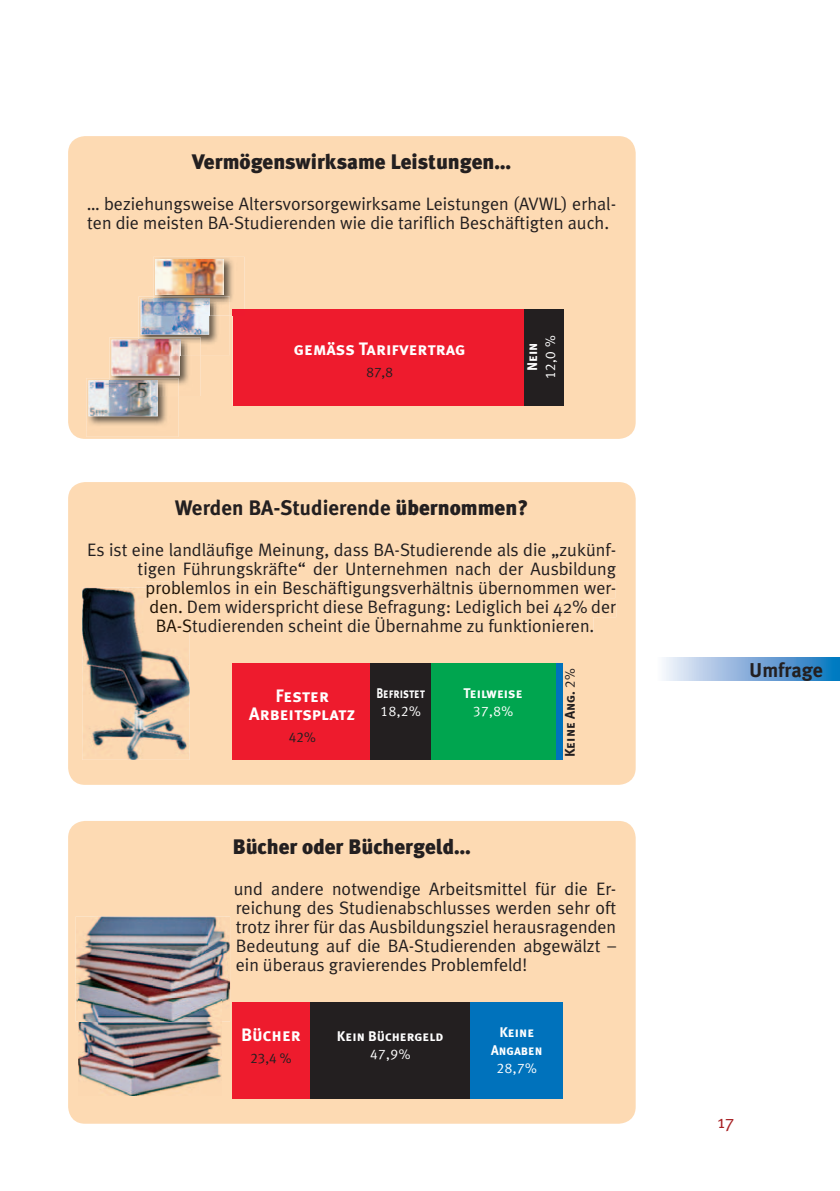
<style>
.page{position:relative;width:840px;height:1191px;background:#fff}
.page>*{position:absolute;margin:0;border:0;box-sizing:border-box;transform-origin:0 0}
.t1{font:900 21px "Meta Plus";color:#231f20}
.t2{font:700 21px "Meta Plus";color:#231f20}
.t3{font:700 20px "Meta Plus";color:#231f20}
.t4{font:18px/19px "Meta Plus Normal";color:#231f20}
.t5{font:18px/18px "Meta Plus Bold Caps";color:#fff;text-align:center}
.t6{font:18px "Meta Plus Normal";color:#a72023}
.t7{font:14px/18px "Meta Plus Bold Caps";color:#fff;text-align:center}
.t8{font:14px "Meta Plus Normal Caps";letter-spacing:.04em;color:#fff}
.t9{font:14px "Meta Plus Normal Caps";color:#231f20}
.t10{font:14px "Meta Plus Bold Caps";color:#231f20}
.t11{font:14px "Meta Plus Bold Caps";color:#fff;scale:.8 1}
.s1{font-weight:900}
.s2{color:#201305}
.s3{font-family:"Meta Plus Normal Caps"}
</style>
<div class="page">
<svg style="left:663px;top:658px;width:176px;height:22px;background:#81afdb"></svg>
<div style="left:68px;top:136px;width:567px;height:303px;background:#fddab3"></div>
<div style="left:232px;top:309px;width:292px;height:96px;background:#ee1b2d"></div>
<div style="left:524px;top:309px;width:40px;height:96px;background:#231f20"></div>
<div style="left:68px;top:482px;width:567px;height:303px;background:#fddab3"></div>
<div style="left:147px;top:581px;width:468px;height:17px;background:#fddab3"></div>
<div style="left:189px;top:600px;width:426px;height:17px;background:#fddab3"></div>
<div style="left:189px;top:617px;width:404px;height:16px;background:#fddab3"></div>
<div style="left:232px;top:663px;width:139px;height:96px;background:#ee1b2d"></div>
<div style="left:370px;top:663px;width:61px;height:96px;background:#231f20"></div>
<div style="left:518px;top:663px;width:44px;height:96px;background:linear-gradient(to bottom,#0072bc,#0072bc)"></div>
<div style="left:430px;top:663px;width:125px;height:96px;background:#00a54f"></div>
<div style="left:68px;top:821px;width:567px;height:302px;background:#fddab3"></div>
<div style="left:232px;top:1002px;width:80px;height:96px;background:#ee1b2d"></div>
<div style="left:467px;top:1002px;width:95px;height:96px;background:#0072bc"></div>
<div style="left:310px;top:1002px;width:159px;height:96px;background:#231f20"></div>
<img style="left:86px;top:378px;width:92px;height:59px">
<img style="left:88px;top:380px;width:70px;height:36px">
<img style="left:109px;top:337px;width:91px;height:59px">
<img style="left:109px;top:378px;width:69px;height:18px">
<img style="left:109px;top:380px;width:49px;height:16px">
<img style="left:111px;top:340px;width:69px;height:35px">
<img style="left:138px;top:296px;width:92px;height:59px">
<img style="left:138px;top:337px;width:62px;height:18px">
<img style="left:138px;top:340px;width:42px;height:15px">
<img style="left:141px;top:299px;width:68px;height:35px">
<img style="left:153px;top:257px;width:91px;height:58px">
<svg style="left:232px;top:309px;width:12px;height:6px"></svg>
<img style="left:153px;top:296px;width:77px;height:19px">
<img style="left:153px;top:299px;width:56px;height:16px">
<img style="left:155px;top:259px;width:69px;height:36px">
<img style="left:82px;top:587px;width:107px;height:172px">
<img style="left:147px;top:587px;width:42px;height:11px">
<img style="left:150px;top:600px;width:39px;height:17px">
<img style="left:157px;top:617px;width:32px;height:16px">
<img style="left:78px;top:1021px;width:143px;height:74px">
<img style="left:76px;top:916px;width:154px;height:105px">
<p class="t1" style="left:192px;top:153px;width:320px">Vermögenswirksame Leistungen…</p>
<p class="t4" style="left:87px;top:196px;width:530px">… beziehungsweise Altersvorsorgewirksame Leistungen (AVWL) erhal&shy;ten die meisten BA-Studierenden wie die tariflich Beschäftigten auch.</p>
<p class="t5" style="left:294px;top:340px;width:173px">gemäß Tarifvertrag</p>
<p class="t9" style="left:366px;top:364px;width:28px">87,8</p>
<p class="t7" style="left:523px;top:371px;width:30px;rotate:-90deg">Nein</p>
<p class="t8" style="left:542px;top:379px;width:45px;rotate:-90deg">12,0 %</p>
<p class="t2" style="left:175px;top:499px;width:355px">Werden BA-Studierende <span class="s1">übernommen?</span></p>
<p class="t4" style="left:87px;top:542px;width:530px">Es ist eine landläufige Meinung, dass BA-Studierende als die „zukünf-</p>
<p class="t4" style="left:137px;top:561px;width:480px">tigen Führungskräfte“ der Unternehmen nach der Ausbildung</p>
<p class="t4" style="left:145px;top:580px;width:472px"><span class="s2">proble</span>mlos in ein Beschäftigungsverhältnis übernommen wer-</p>
<p class="t4" style="left:149px;top:599px;width:468px"><span class="s2">den. D</span>em widerspricht diese Befragung: Lediglich bei 42% der</p>
<p class="t4" style="left:155px;top:618px;width:440px"><span class="s2">BA-S</span>tudierenden scheint die Übernahme zu funktionieren.</p>
<p class="t5" style="left:249px;top:686px;width:107px">Fester<br>Arbeitsplatz</p>
<p class="t9" style="left:289px;top:728px;width:28px">42%</p>
<p class="t11" style="left:376px;top:685px;width:62px">Befristet</p>
<p class="t8" style="left:380px;top:703px;width:42px">18,2%</p>
<p class="t7" style="left:463px;top:684px;width:61px">Teilweise</p>
<p class="t8" style="left:472px;top:703px;width:42px">37,8%</p>
<p class="t10" style="left:561px;top:757px;width:90px;rotate:-90deg">Keine Ang. <span class="s3">2%</span></p>
<p class="t1" style="left:232px;top:838px;width:239px">Bücher oder Büchergeld…</p>
<p class="t4" style="left:233px;top:881px;width:384px;text-align:justify">und andere notwendige Arbeitsmittel für die Er&shy;reichung des Studienabschlusses werden sehr oft trotz ihrer für das Ausbildungsziel herausragenden Bedeutung auf die BA-Studierenden abgewälzt – ein überaus gravierendes Problemfeld!</p>
<p class="t5" style="left:241px;top:1025px;width:61px">Bücher</p>
<p class="t9" style="left:250px;top:1049px;width:43px">23,4 %</p>
<p class="t7" style="left:337px;top:1027px;width:108px">Kein Büchergeld</p>
<p class="t8" style="left:370px;top:1046px;width:42px">47,9%</p>
<p class="t7" style="left:491px;top:1023px;width:53px">Keine<br>Angaben</p>
<p class="t8" style="left:496px;top:1059px;width:42px">28,7%</p>
<p class="t3" style="left:748px;top:662px;width:75px">Umfrage</p>
<p class="t6" style="left:717px;top:1115px;width:18px">17</p>
</div>
